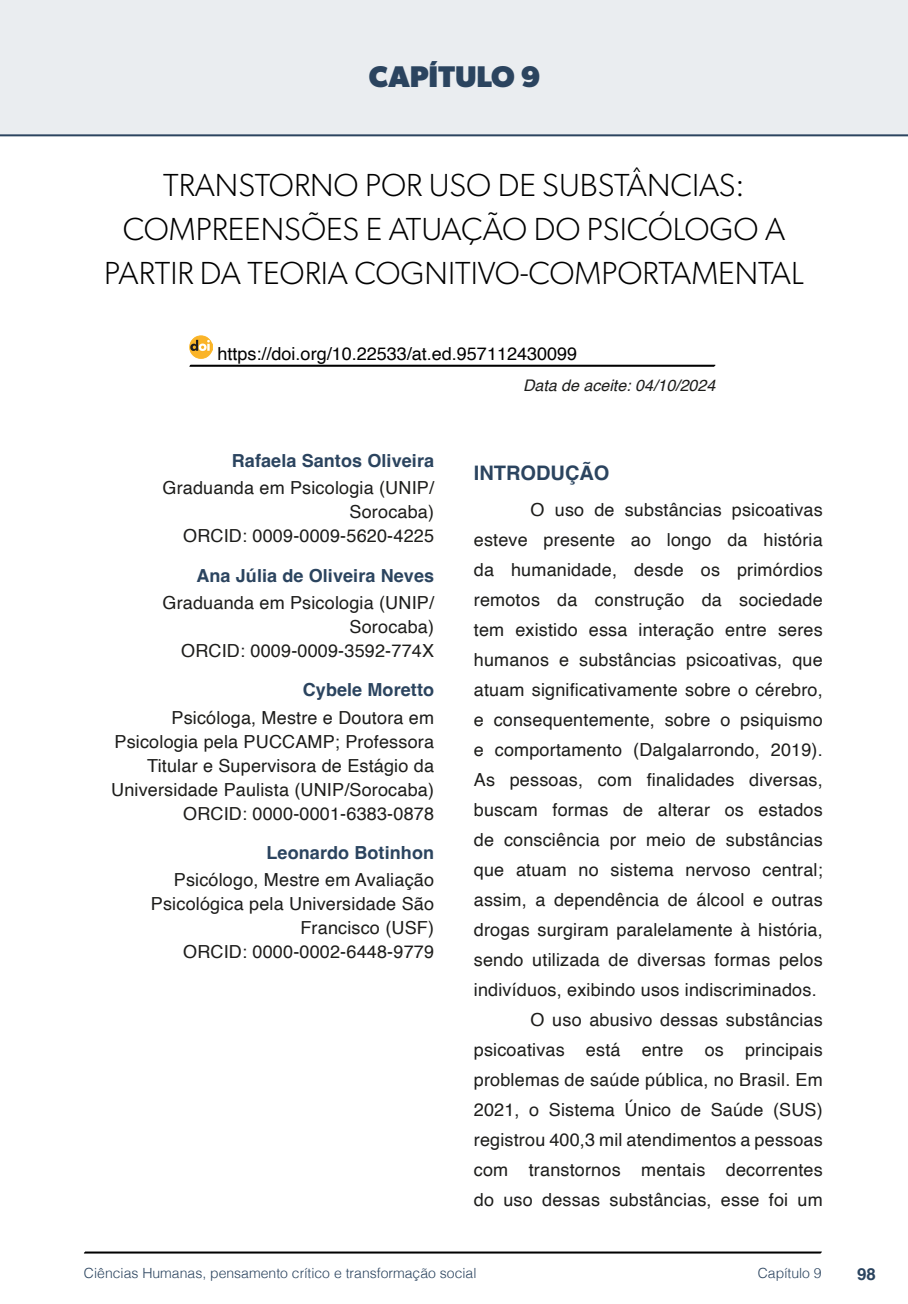
<style>
.page{position:relative;width:908px;height:1304px;background:#fff}
.page>*{position:absolute;margin:0;border:0;box-sizing:border-box;transform-origin:0 0}
.nome_artigos{font:300 32px/44px "Gibson";color:#000;text-align:center}
.capítulos{font:700 30px "Gibson";color:#2b445f}
.TITULOS{font:700 20px "Helvetica";color:#2b445f}
.txt{font:18px/30px "Helvetica";letter-spacing:.01em;color:#1d1d1b;text-align:justify}
.info_autores{font:18px/24px "Helvetica";letter-spacing:.01em;color:#1d1d1b;text-align:right}
.nome_autores{font:700 18px "Helvetica";letter-spacing:.005em;color:#2b445f}
.DOI{font:18px "Helvetica";color:#000}
.t1{font:700 16.8px "Helvetica";color:#2b445f}
.data{font:italic 16px "Helvetica";color:#1d1d1b}
.t2{font:300 14px "Helvetica";color:#2b445f}
</style>
<div class="page">
<svg style="left:84px;top:1251px;width:737px;height:3px;background:#515151"></svg>
<div style="left:0;top:0;width:907px;height:136px;background:#eaedf0"></div>
<svg style="left:189px;top:364px;width:526px;height:3px;background:#4f4f4f"></svg>
<img style="left:189px;top:336px;width:23px;height:23px">
<div style="left:44px;top:72px;width:68px;height:61px;background:#eaedf0"></div>
<p class="capítulos" style="left:369px;top:58px;width:173px">CAPÍTULO 9</p>
<p class="nome_artigos" style="left:104px;top:162px;width:700px">TRANSTORNO POR USO DE SUBSTÂNCIAS:<br>COMPREENSÕES E ATUAÇÃO DO PSICÓLOGO A<br>PARTIR DA TEORIA COGNITIVO-COMPORTAMENTAL</p>
<p class="DOI" style="left:217px;top:339px;width:361px">https://doi.org/10.22533/at.ed.957112430099</p>
<p class="data" style="left:523px;top:373px;width:194px">Data de aceite: 04/10/2024</p>
<p class="nome_autores" style="left:232px;top:450px;width:204px">Rafaela Santos Oliveira</p>
<p class="info_autores" style="left:162px;top:477px;width:273px">Graduanda em Psicologia (UNIP/<br>Sorocaba)</p>
<p class="info_autores" style="left:183px;top:525px;width:252px">ORCID: 0009-0009-5620-4225</p>
<p class="nome_autores" style="left:196px;top:564px;width:239px">Ana Júlia de Oliveira Neves</p>
<p class="info_autores" style="left:162px;top:591px;width:273px">Graduanda em Psicologia (UNIP/<br>Sorocaba)</p>
<p class="info_autores" style="left:181px;top:639px;width:254px">ORCID: 0009-0009-3592-774X</p>
<p class="nome_autores" style="left:303px;top:679px;width:133px">Cybele Moretto</p>
<p class="info_autores" style="left:111px;top:706px;width:324px">Psicóloga, Mestre e Doutora em Psicologia pela PUCCAMP; Professora Titular e Supervisora de Estágio da Universidade Paulista (UNIP/Sorocaba)</p>
<p class="info_autores" style="left:183px;top:802px;width:252px">ORCID: 0000-0001-6383-0878</p>
<p class="nome_autores" style="left:266px;top:842px;width:169px">Leonardo Botinhon</p>
<p class="info_autores" style="left:151px;top:869px;width:284px">Psicólogo, Mestre em Avaliação<br>Psicológica pela Universidade São<br>Francisco (USF)</p>
<p class="info_autores" style="left:183px;top:941px;width:252px">ORCID: 0000-0002-6448-9779</p>
<p class="TITULOS" style="left:473px;top:461px;width:137px">INTRODUÇÃO</p>
<p class="txt" style="left:473px;top:495px;width:350px;text-indent:57px">O uso de substâncias psicoativas esteve presente ao longo da história da humanidade, desde os primórdios remotos da construção da sociedade tem existido essa interação entre seres humanos e substâncias psicoativas, que atuam significativamente sobre o cérebro, e consequentemente, sobre o psiquismo e comportamento (Dalgalarrondo, 2019).<br>As pessoas, com finalidades diversas, buscam formas de alterar os estados de consciência por meio de substâncias que atuam no sistema nervoso central; assim, a dependência de álcool e outras drogas surgiram paralelamente à história, sendo utilizada de diversas formas pelos indivíduos, exibindo usos indiscriminados.</p>
<p class="txt" style="left:473px;top:1005px;width:350px;text-indent:57px">O uso abusivo dessas substâncias psicoativas está entre os principais problemas de saúde pública, no Brasil. Em 2021, o Sistema Único de Saúde (SUS) registrou 400,3 mil atendimentos a pessoas com transtornos mentais decorrentes do uso dessas substâncias, esse foi um</p>
<p class="t2" style="left:84px;top:1261px;width:394px">Ciências Humanas, pensamento crítico e transformação social</p>
<p class="t2" style="left:757px;top:1261px;width:65px">Capítulo 9</p>
<p class="t1" style="left:856px;top:1264px;width:20px">98</p>
</div>
